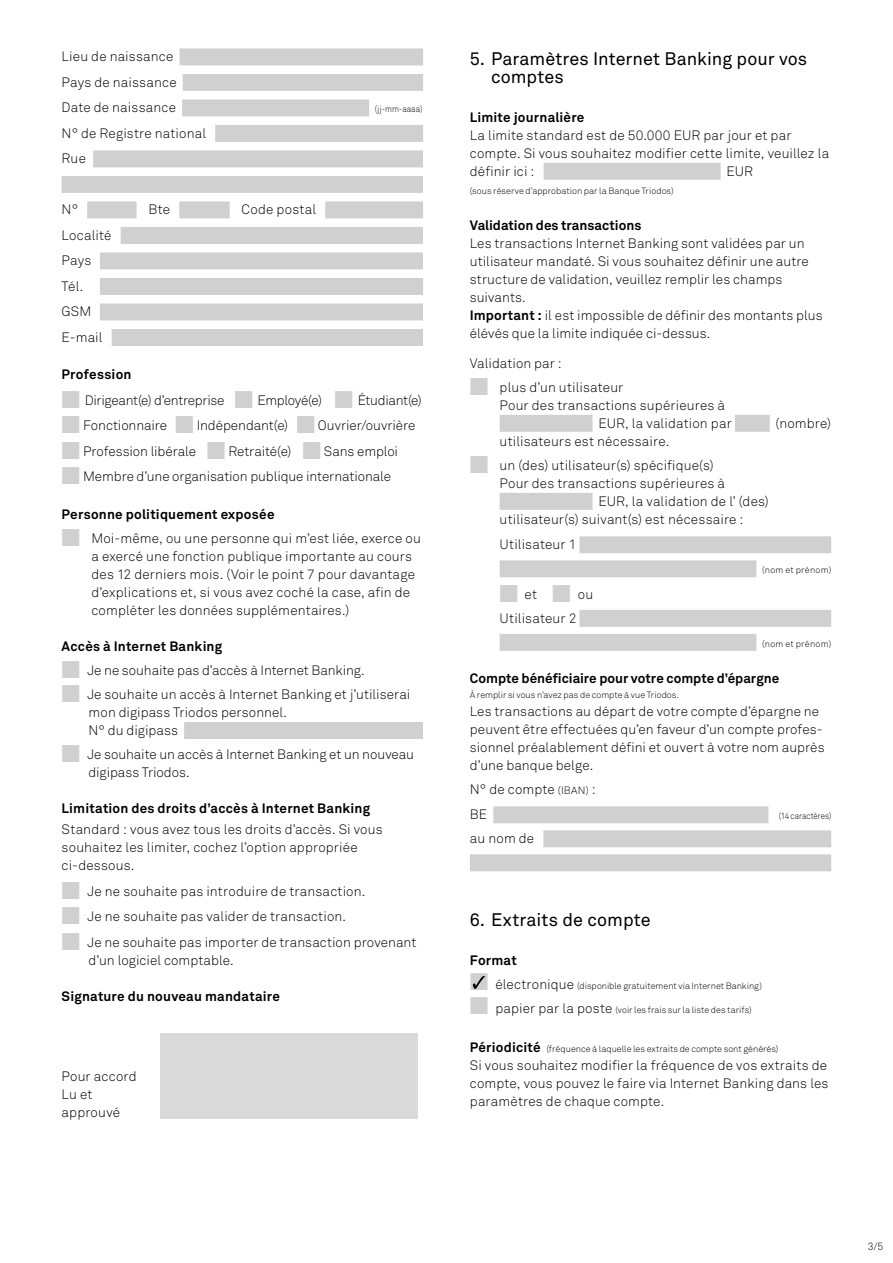
<style>
.page{position:relative;width:893px;height:1263px;background:#fff}
.page>*{position:absolute;margin:0;border:0;box-sizing:border-box;transform-origin:0 0}
.t1{font:18px/18px "Akkurat";color:#000}
.t2{font:300 13.5px/18px "Akkurat";letter-spacing:.005em;color:#000}
.t3{font:700 13.5px "Akkurat";letter-spacing:.015em;color:#000}
.t4{font:300 13.5px "Akkurat";letter-spacing:-.025em;color:#000}
.t5{font:300 10.5px "Akkurat";color:#000}
.t6{font:300 9px "Akkurat";color:#000}
.t7{font:300 9px "Akkurat";color:#000;scale:.88 1}
.t8{font:300 9px "Akkurat";letter-spacing:.03em;color:#000}
.s1{color:#d0d0d0}
.s2{font-weight:700}
.s3{font-size:10.5px}
.s4{font-size:13.5px}
.s5{font-weight:700;font-size:13.5px}
</style>
<div class="page">
<div style="left:180px;top:48px;width:243px;height:17px;background:#d0d0d0"></div>
<div style="left:183px;top:74px;width:240px;height:17px;background:#d0d0d0"></div>
<div style="left:182px;top:99px;width:187px;height:17px;background:#d0d0d0"></div>
<div style="left:215px;top:125px;width:208px;height:17px;background:#d0d0d0"></div>
<div style="left:93px;top:150px;width:330px;height:17px;background:#d0d0d0"></div>
<div style="left:62px;top:176px;width:361px;height:17px;background:#d0d0d0"></div>
<div style="left:87px;top:201px;width:50px;height:17px;background:#d0d0d0"></div>
<div style="left:179px;top:201px;width:51px;height:17px;background:#d0d0d0"></div>
<div style="left:325px;top:201px;width:98px;height:17px;background:#d0d0d0"></div>
<div style="left:121px;top:227px;width:302px;height:17px;background:#d0d0d0"></div>
<div style="left:100px;top:252px;width:323px;height:17px;background:#d0d0d0"></div>
<div style="left:100px;top:278px;width:323px;height:17px;background:#d0d0d0"></div>
<div style="left:100px;top:303px;width:323px;height:17px;background:#d0d0d0"></div>
<div style="left:112px;top:329px;width:311px;height:17px;background:#d0d0d0"></div>
<div style="left:184px;top:722px;width:239px;height:17px;background:#d0d0d0"></div>
<div style="left:544px;top:163px;width:177px;height:17px;background:#d0d0d0"></div>
<div style="left:500px;top:415px;width:92px;height:17px;background:#d0d0d0"></div>
<div style="left:735px;top:415px;width:35px;height:17px;background:#d0d0d0"></div>
<div style="left:500px;top:493px;width:92px;height:17px;background:#d0d0d0"></div>
<div style="left:579px;top:536px;width:252px;height:17px;background:#d0d0d0"></div>
<div style="left:500px;top:560px;width:256px;height:17px;background:#d0d0d0"></div>
<div style="left:579px;top:610px;width:252px;height:17px;background:#d0d0d0"></div>
<div style="left:500px;top:634px;width:256px;height:17px;background:#d0d0d0"></div>
<div style="left:493px;top:806px;width:275px;height:17px;background:#d0d0d0"></div>
<div style="left:543px;top:830px;width:288px;height:17px;background:#d0d0d0"></div>
<div style="left:470px;top:854px;width:361px;height:17px;background:#d0d0d0"></div>
<div style="left:160px;top:1033px;width:257px;height:85px;background:#dadada"></div>
<svg style="left:473px;top:976px;width:12px;height:13px"></svg>
<p class="t2" style="left:62px;top:44px;width:116px;line-height:25.5px">Lieu de naissance<br>Pays de naissance<br>Date de naissance</p>
<p class="t2" style="left:62px;top:121px;width:146px;line-height:25.5px">N° de Registre national<br>Rue</p>
<p class="t7" style="left:375px;top:104px;width:56px">(jj-mm-aaaa)</p>
<p class="t2" style="left:62px;top:201px;width:18px">N°</p>
<p class="t2" style="left:149px;top:201px;width:23px">Bte</p>
<p class="t2" style="left:242px;top:201px;width:76px">Code postal</p>
<p class="t2" style="left:62px;top:223px;width:51px;line-height:25.5px">Localité<br>Pays<br>Tél.<br>GSM<br>E-mail</p>
<p class="t3" style="left:62px;top:366px;width:71px">Profession</p>
<p class="t4" style="left:62px;top:392px;width:362px"><span class="s1">■</span> Dirigeant(e) d’entreprise <span class="s1">■</span> Employé(e) <span class="s1">■</span> Étudiant(e)</p>
<p class="t2" style="left:62px;top:417px;width:355px"><span class="s1">■</span> Fonctionnaire <span class="s1">■</span> Indépendant(e) <span class="s1">■</span> Ouvrier/ouvrière</p>
<p class="t2" style="left:62px;top:442px;width:338px"><span class="s1">■</span> Profession libérale <span class="s1">■</span> Retraité(e) <span class="s1">■</span> Sans emploi</p>
<p class="t2" style="left:62px;top:468px;width:331px"><span class="s1">■</span> Membre d’une organisation publique internationale</p>
<p class="t3" style="left:62px;top:506px;width:214px">Personne politiquement exposée</p>
<p class="t2" style="left:91px;top:529px;width:331px;text-indent:-30px"><span class="s1">■</span> Moi-même, ou une personne qui m’est liée, exerce ou a exercé une fonction publique importante au cours des 12 derniers mois. (Voir le point 7 pour davantage d’explications et, si vous avez coché la case, afin de compléter les données supplémentaires.)</p>
<p class="t3" style="left:62px;top:638px;width:162px">Accès à Internet Banking</p>
<p class="t2" style="left:62px;top:661px;width:305px"><span class="s1">■</span> Je ne souhaite pas d’accès à Internet Banking.</p>
<p class="t2" style="left:89px;top:685px;width:323px;text-indent:-27px"><span class="s1">■</span> Je souhaite un accès à Internet Banking et j’utiliserai mon digipass Triodos personnel.<br>N° du digipass</p>
<p class="t2" style="left:89px;top:745px;width:327px;text-indent:-27px"><span class="s1">■</span> Je souhaite un accès à Internet Banking et un nouveau digipass Triodos.</p>
<p class="t3" style="left:62px;top:800px;width:310px">Limitation des droits d’accès à Internet Banking</p>
<p class="t2" style="left:62px;top:820px;width:323px">Standard : vous avez tous les droits d’accès. Si vous souhaitez les limiter, cochez l’option appropriée ci-dessous.</p>
<p class="t2" style="left:62px;top:882px;width:305px"><span class="s1">■</span> Je ne souhaite pas introduire de transaction.</p>
<p class="t2" style="left:62px;top:907px;width:286px"><span class="s1">■</span> Je ne souhaite pas valider de transaction.</p>
<p class="t2" style="left:89px;top:933px;width:329px;text-indent:-27px"><span class="s1">■</span> Je ne souhaite pas importer de transaction provenant d’un logiciel comptable.</p>
<p class="t3" style="left:62px;top:987px;width:220px">Signature du nouveau mandataire</p>
<p class="t2" style="left:62px;top:1067px;width:77px">Pour accord<br>Lu et approuvé</p>
<h1 class="t1" style="left:491px;top:50px;width:318px;text-indent:-21px">5. Paramètres Internet Banking pour vos comptes</h1>
<p class="t3" style="left:470px;top:108px;width:116px">Limite journalière</p>
<p class="t2" style="left:470px;top:126px;width:361px">La limite standard est de 50.000 EUR par jour et par compte. Si vous souhaitez modifier cette limite, veuillez la définir ici :</p>
<p class="t2" style="left:726px;top:162px;width:28px">EUR</p>
<p class="t6" style="left:470px;top:185px;width:205px">(sous réserve d’approbation par la Banque Triodos)</p>
<p class="t3" style="left:470px;top:216px;width:173px">Validation des transactions</p>
<p class="t2" style="left:470px;top:234px;width:354px">Les transactions Internet Banking sont validées par un utilisateur mandaté. Si vous souhaitez définir une autre structure de validation, veuillez remplir les champs suivants.<br><span class="s2">Important :</span> il est impossible de définir des montants plus élévés que la limite indiquée ci-dessus.</p>
<p class="t2" style="left:470px;top:354px;width:93px">Validation par :</p>
<p class="t2" style="left:470px;top:378px;width:155px"><span class="s1">■</span> plus d’un utilisateur</p>
<p class="t2" style="left:500px;top:396px;width:227px">Pour des transactions supérieures à</p>
<p class="t2" style="left:598px;top:414px;width:135px">EUR, la validation par</p>
<p class="t2" style="left:775px;top:414px;width:57px">(nombre)</p>
<p class="t2" style="left:500px;top:432px;width:171px">utilisateurs est nécessaire.</p>
<p class="t2" style="left:470px;top:456px;width:245px"><span class="s1">■</span> un (des) utilisateur(s) spécifique(s)</p>
<p class="t2" style="left:500px;top:474px;width:227px">Pour des transactions supérieures à</p>
<p class="t2" style="left:598px;top:492px;width:172px">EUR, la validation de l’ (des)</p>
<p class="t2" style="left:500px;top:510px;width:245px">utilisateur(s) suivant(s) est nécessaire :</p>
<p class="t2" style="left:500px;top:536px;width:78px">Utilisateur 1</p>
<p class="t8" style="left:762px;top:565px;width:71px">(nom et prénom)</p>
<p class="t2" style="left:500px;top:582px;width:95px;line-height:24px"><span class="s1">■</span> et <span class="s1">■</span> ou<br>Utilisateur 2</p>
<p class="t8" style="left:762px;top:638px;width:71px">(nom et prénom)</p>
<p class="t3" style="left:470px;top:669px;width:311px">Compte bénéficiaire pour votre compte d’épargne</p>
<p class="t6" style="left:470px;top:689px;width:211px">À remplir si vous n’avez pas de compte à vue Triodos.</p>
<p class="t2" style="left:470px;top:702px;width:356px">Les transactions au départ de votre compte d’épargne ne peuvent être effectuées qu’en faveur d’un compte profes&shy;sionnel préalablement défini et ouvert à votre nom auprès d’une banque belge.</p>
<p class="t2" style="left:470px;top:777px;width:127px;line-height:25.5px">N° de compte <span class="s3">(IBAN)</span> :<br>BE</p>
<p class="t7" style="left:779px;top:811px;width:61px">(14 caractères)</p>
<p class="t2" style="left:470px;top:830px;width:66px">au nom de</p>
<h1 class="t1" style="left:470px;top:911px;width:182px">6. Extraits de compte</h1>
<p class="t3" style="left:470px;top:951px;width:48px">Format</p>
<p class="t6" style="left:470px;top:980px;width:294px"><span class="s1">■</span> <span class="s4">électronique</span> (disponible gratuitement via Internet Banking)</p>
<p class="t6" style="left:470px;top:1004px;width:283px"><span class="s1">■</span> <span class="s4">papier par la poste</span> (voir les frais sur la liste des tarifs)</p>
<p class="t6" style="left:470px;top:1043px;width:310px"><span class="s5">Périodicité</span> (fréquence à laquelle les extraits de compte sont générés)</p>
<p class="t2" style="left:470px;top:1056px;width:360px;text-align:justify">Si vous souhaitez modifier la fréquence de vos extraits de compte, vous pouvez le faire via Internet Banking dans les paramètres de chaque compte.</p>
<p class="t5" style="left:868px;top:1240px;width:17px">3/5</p>
</div>
